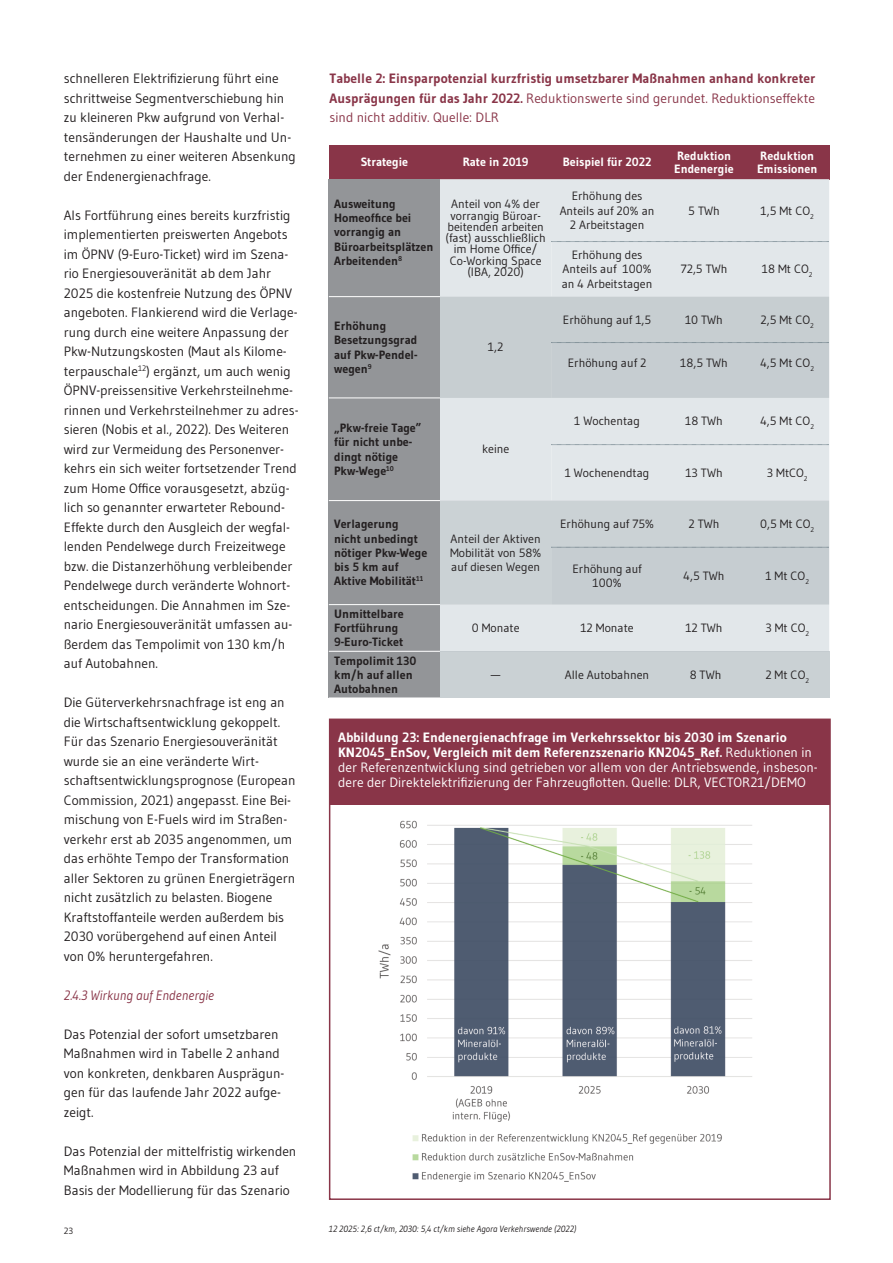
<style>
.page{position:relative;width:893px;height:1263px;background:#fff}
.page>*{position:absolute;margin:0;border:0;box-sizing:border-box;transform-origin:0 0}
.t1{font:13.5px/19.5px "Gudea";color:#231f20}
.t2{font:13.5px/15px "Gudea";color:#fff}
.t3{font:700 13.5px/19.5px "Gudea";color:#893548;text-align:justify}
.t4{font:italic 13.5px "Gudea";color:#893548}
.t5{font:12px/14.2px "Gudea";color:#231f20;text-align:center}
.t6{font:700 12px/14.2px "Gudea";color:#231f20}
.t7{font:700 12px/12.8px "Gudea";color:#fff}
.t8{font:italic 9px "Gudea";color:#231f20}
.t9{font:9px "Gudea";color:#231f20}
.s1{font-weight:400}
.s2{font-weight:700}
</style>
<div class="page">
<div style="left:330px;top:719px;width:500px;height:85px;background:#893548"></div>
<img style="left:378px;top:820px;width:374px;height:362px">
<div style="left:329px;top:718px;width:502px;height:482px;border:2px solid #893548"></div>
<div style="left:329px;top:145px;width:500px;height:34px;background:#893548"></div>
<div style="left:329px;top:179px;width:111px;height:519px;background:#939598"></div>
<div style="left:440px;top:179px;width:389px;height:472px;background:#e2e7ea"></div>
<div style="left:551px;top:242px;width:278px;height:55px;background:#e2e7ea"></div>
<div style="left:551px;top:398px;width:278px;height:103px;background:#e2e7ea"></div>
<div style="left:440px;top:651px;width:389px;height:47px;background:#cad1d4"></div>
<svg style="left:551px;top:241px;width:278px;height:1px"></svg>
<div style="left:440px;top:297px;width:389px;height:101px;background:#c7ced1"></div>
<svg style="left:551px;top:444px;width:278px;height:1px"></svg>
<div style="left:440px;top:501px;width:389px;height:104px;background:#cbd2d5"></div>
<hr style="left:329px;top:296px;width:111px;height:1px;background:#fff">
<hr style="left:329px;top:398px;width:111px;height:1px;background:#fff">
<hr style="left:329px;top:500px;width:111px;height:1px;background:#fff">
<hr style="left:329px;top:604px;width:111px;height:1px;background:#fff">
<hr style="left:329px;top:651px;width:111px;height:1px;background:#fff">
<p class="t1" style="left:64px;top:69px;width:234px">schnelleren Elektrifizierung führt eine schrittweise Segmentverschiebung hin zu kleineren Pkw aufgrund von Verhal&shy;tensänderungen der Haushalte und Un&shy;ternehmen zu einer weiteren Absenkung der Endenergienachfrage.</p>
<p class="t1" style="left:64px;top:205px;width:236px">Als Fortführung eines bereits kurzfristig implementierten preiswerten Angebots im ÖPNV (9-Euro-Ticket) wird im Szena&shy;rio Energiesouveränität ab dem Jahr 2025 die kostenfreie Nutzung des ÖPNV angeboten. Flankierend wird die Verlage&shy;rung durch eine weitere Anpassung der Pkw-Nutzungskosten (Maut als Kilome&shy;terpauschale<sup>12</sup>) ergänzt, um auch wenig ÖPNV-preissensitive Verkehrsteilnehme&shy;rinnen und Verkehrsteilnehmer zu adres&shy;sieren (Nobis et al., 2022). Des Weiteren wird zur Vermeidung des Personenver&shy;kehrs ein sich weiter fortsetzender Trend zum Home Office vorausgesetzt, abzüg&shy;lich so genannter erwarteter Rebound-Effekte durch den Ausgleich der wegfal&shy;lenden Pendelwege durch Freizeitwege bzw. die Distanzerhöhung verbleibender Pendelwege durch veränderte Wohnort&shy;entscheidungen. Die Annahmen im Sze&shy;nario Energiesouveränität umfassen au&shy;ßerdem das Tempolimit von 130 km/h auf Autobahnen.</p>
<p class="t1" style="left:64px;top:693px;width:233px">Die Güterverkehrsnachfrage ist eng an die Wirtschaftsentwicklung gekoppelt.<br>Für das Szenario Energiesouveränität wurde sie an eine veränderte Wirt&shy;schaftsentwicklungsprognose (European Commission, 2021) angepasst. Eine Bei&shy;mischung von E-Fuels wird im Straßen&shy;verkehr erst ab 2035 angenommen, um das erhöhte Tempo der Transformation aller Sektoren zu grünen Energieträgern nicht zusätzlich zu belasten. Biogene Kraftstoffanteile werden außerdem bis 2030 vorübergehend auf einen Anteil von 0% heruntergefahren.</p>
<p class="t4" style="left:64px;top:987px;width:152px">2.4.3 Wirkung auf Endenergie</p>
<p class="t1" style="left:64px;top:1024px;width:222px">Das Potenzial der sofort umsetzbaren<br>Maßnahmen wird in Tabelle 2 anhand von konkreten, denkbaren Ausprägun&shy;gen für das laufende Jahr 2022 aufge&shy;zeigt.</p>
<p class="t1" style="left:64px;top:1141px;width:234px">Das Potenzial der mittelfristig wirkenden<br>Maßnahmen wird in Abbildung 23 auf<br>Basis der Modellierung für das Szenario</p>
<p class="t9" style="left:64px;top:1225px;width:11px">23</p>
<p class="t3" style="left:330px;top:69px;width:487px">Tabelle 2: Einsparpotenzial kurzfristig umsetzbarer Maßnahmen anhand konkreter Ausprägungen für das Jahr 2022. <span class="s1">Reduktionswerte sind gerundet. Reduktionseffekte sind nicht additiv. Quelle: DLR</span></p>
<p class="t7" style="left:361px;top:156px;width:49px">Strategie</p>
<p class="t7" style="left:463px;top:156px;width:67px">Rate in 2019</p>
<p class="t7" style="left:563px;top:156px;width:90px">Beispiel für 2022</p>
<p class="t7" style="left:674px;top:149px;width:61px">Reduktion<br>Endenergie</p>
<p class="t7" style="left:757px;top:149px;width:62px">Reduktion<br>Emissionen</p>
<p class="t6" style="left:334px;top:197px;width:101px">Ausweitung<br>Homeoffice bei vorrangig an<br>Büroarbeitsplätzen<br>Arbeitenden<sup>8</sup></p>
<p class="t5" style="left:446px;top:198px;width:102px;line-height:11.2px">Anteil von 4% der vorrangig Büroar&shy;beitenden arbeiten (fast) ausschließlich im Home Office/<br>Co-Working Space (IBA, 2020)</p>
<p class="t5" style="left:560px;top:189px;width:96px">Erhöhung des<br>Anteils auf 20% an<br>2 Arbeitstagen</p>
<p class="t5" style="left:688px;top:203px;width:33px">5 TWh</p>
<p class="t5" style="left:761px;top:203px;width:55px">1,5 Mt CO<sub>2</sub></p>
<p class="t5" style="left:562px;top:248px;width:92px">Erhöhung des<br>Anteils auf 100% an 4 Arbeitstagen</p>
<p class="t5" style="left:681px;top:262px;width:48px">72,5 TWh</p>
<p class="t5" style="left:762px;top:262px;width:52px">18 Mt CO<sub>2</sub></p>
<p class="t6" style="left:334px;top:319px;width:85px">Erhöhung<br>Besetzungsgrad auf Pkw-Pendel&shy;wegen<sup>9</sup></p>
<p class="t6" style="left:334px;top:421px;width:89px">„Pkw-freie Tage” für nicht unbe&shy;dingt nötige<br>Pkw-Wege<sup>10</sup></p>
<p class="t6" style="left:334px;top:517px;width:95px">Verlagerung nicht unbedingt nötiger Pkw-Wege bis 5 km auf<br>Aktive Mobilität<sup>11</sup></p>
<p class="t6" style="left:334px;top:606px;width:71px">Unmittelbare<br>Fortführung<br>9-Euro-Ticket</p>
<p class="t6" style="left:334px;top:653px;width:84px">Tempolimit 130 km/h auf allen<br>Autobahnen</p>
<p class="t5" style="left:488px;top:340px;width:17px">1,2</p>
<p class="t5" style="left:482px;top:442px;width:29px">keine</p>
<p class="t5" style="left:450px;top:531px;width:93px;text-align:justify">Anteil der Aktiven Mobilität von 58% auf diesen Wegen</p>
<p class="t5" style="left:563px;top:312px;width:90px">Erhöhung auf 1,5</p>
<p class="t5" style="left:685px;top:312px;width:39px">10 TWh</p>
<p class="t5" style="left:760px;top:312px;width:55px">2,5 Mt CO<sub>2</sub></p>
<p class="t5" style="left:568px;top:356px;width:80px">Erhöhung auf 2</p>
<p class="t5" style="left:680px;top:356px;width:49px">18,5 TWh</p>
<p class="t5" style="left:760px;top:356px;width:55px">4,5 Mt CO<sub>2</sub></p>
<p class="t5" style="left:574px;top:414px;width:67px">1 Wochentag</p>
<p class="t5" style="left:685px;top:414px;width:39px">18 TWh</p>
<p class="t5" style="left:760px;top:414px;width:55px">4,5 Mt CO<sub>2</sub></p>
<p class="t5" style="left:565px;top:465px;width:86px">1 Wochenendtag</p>
<p class="t5" style="left:685px;top:465px;width:39px">13 TWh</p>
<p class="t5" style="left:767px;top:465px;width:42px">3 MtCO<sub>2</sub></p>
<p class="t5" style="left:560px;top:517px;width:96px">Erhöhung auf 75%</p>
<p class="t5" style="left:688px;top:517px;width:33px">2 TWh</p>
<p class="t5" style="left:760px;top:517px;width:56px">0,5 Mt CO<sub>2</sub></p>
<p class="t5" style="left:572px;top:562px;width:71px">Erhöhung auf<br>100%</p>
<p class="t5" style="left:684px;top:569px;width:42px">4,5 TWh</p>
<p class="t5" style="left:765px;top:569px;width:45px">1 Mt CO<sub>2</sub></p>
<p class="t5" style="left:472px;top:621px;width:49px">0 Monate</p>
<p class="t5" style="left:580px;top:621px;width:55px">12 Monate</p>
<p class="t5" style="left:685px;top:621px;width:39px">12 TWh</p>
<p class="t5" style="left:765px;top:621px;width:45px">3 Mt CO<sub>2</sub></p>
<p class="t5" style="left:491px;top:667px;width:11px">—</p>
<p class="t5" style="left:565px;top:667px;width:86px">Alle Autobahnen</p>
<p class="t5" style="left:690px;top:667px;width:33px">8 TWh</p>
<p class="t5" style="left:765px;top:667px;width:45px">2 Mt CO<sub>2</sub></p>
<p class="t2" style="left:338px;top:729px;width:481px"><span class="s2">Abbildung 23: Endenergienachfrage im Verkehrssektor bis 2030 im Szenario KN2045_EnSov, Vergleich mit dem Referenzszenario KN2045_Ref.</span> Reduktionen in der Referenzentwicklung sind getrieben vor allem von der Antriebswende, insbeson&shy;dere der Direktelektrifizierung der Fahrzeugflotten. Quelle: DLR, VECTOR21/DEMO</p>
<p class="t8" style="left:329px;top:1223px;width:249px">12 2025: 2,6 ct/km, 2030: 5,4 ct/km siehe Agora Verkehrswende (2022)</p>
</div>
